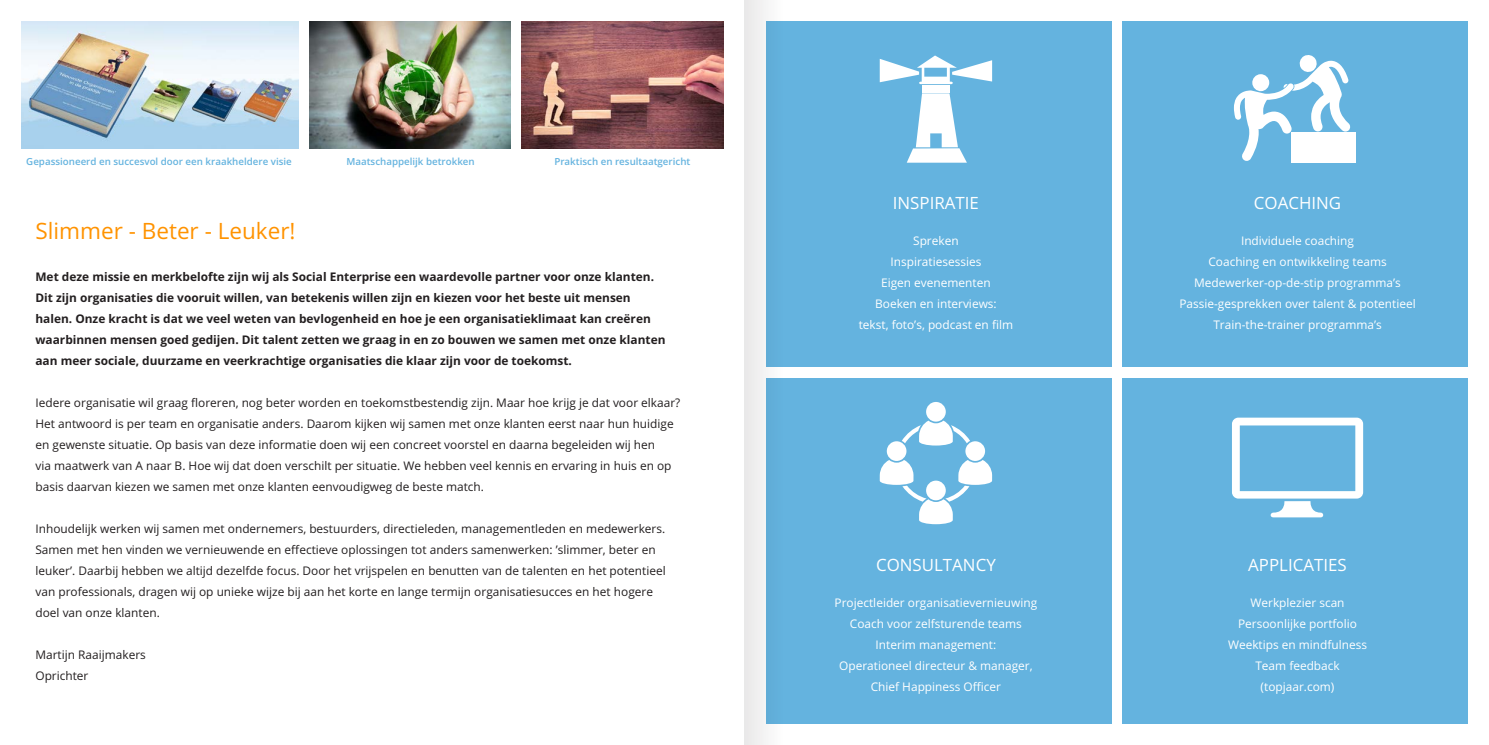
<style>
.page{position:relative;width:1489px;height:745px;background:#fff}
.page>*{position:absolute;margin:0;border:0;box-sizing:border-box;transform-origin:0 0}
.t1{font:22.5px "Open Sans";color:#ff9300}
.t2{font:16.88px "Open Sans";color:#fff}
.t3{font:11.88px/21px "Open Sans";color:#231f20}
.t4{font:11.88px "Open Sans";color:#fff}
.t5{font:700 11.88px/21px "Open Sans";color:#231f20}
.t6{font:600 9.75px "Open Sans";color:#64b3df}
</style>
<div class="page">
<img style="left:21px;top:21px;width:278px;height:128px">
<img style="left:309px;top:21px;width:202px;height:128px">
<img style="left:521px;top:21px;width:202px;height:128px">
<div style="left:765px;top:21px;width:346px;height:346px;background:#64b3df"></div>
<div style="left:765px;top:377px;width:346px;height:346px;background:#64b3df"></div>
<div style="left:1121px;top:21px;width:346px;height:346px;background:#64b3df"></div>
<div style="left:1121px;top:377px;width:346px;height:346px;background:#64b3df"></div>
<div style="left:886px;top:441px;width:20px;height:19px;background:#fff;border-radius:50%"></div>
<div style="left:965px;top:441px;width:20px;height:19px;background:#fff;border-radius:50%"></div>
<div style="left:926px;top:401px;width:19px;height:20px;background:#fff;border-radius:50%"></div>
<svg style="left:879px;top:459px;width:113px;height:65px"></svg>
<svg style="left:901px;top:420px;width:69px;height:25px"></svg>
<div style="left:922px;top:85px;width:27px;height:7px;background:#fff"></div>
<svg style="left:907px;top:93px;width:59px;height:69px"></svg>
<svg style="left:879px;top:55px;width:113px;height:29px"></svg>
<svg style="left:1234px;top:55px;width:116px;height:106px"></svg>
<div style="left:1291px;top:132px;width:64px;height:30px;background:#fff"></div>
<svg style="left:1232px;top:417px;width:130px;height:100px"></svg>
<svg style="left:744px;top:0;width:39px;height:744px;fill:#eae9ea"></svg>
<p class="t6" style="left:26px;top:155px;width:267px">Gepassioneerd en succesvol door een kraakheldere visie</p>
<p class="t6" style="left:346px;top:155px;width:130px">Maatschappelijk betrokken</p>
<p class="t6" style="left:554px;top:155px;width:137px">Praktisch en resultaatgericht</p>
<p class="t1" style="left:35px;top:215px;width:261px">Slimmer - Beter - Leuker!</p>
<p class="t5" style="left:35px;top:266px;width:631px">Met deze missie en merkbelofte zijn wij als Social Enterprise een waardevolle partner voor onze klanten.<br>Dit zijn organisaties die vooruit willen, van betekenis willen zijn en kiezen voor het beste uit mensen halen. Onze kracht is dat we veel weten van bevlogenheid en hoe je een organisatieklimaat kan creëren waarbinnen mensen goed gedijen. Dit talent zetten we graag in en zo bouwen we samen met onze klanten aan meer sociale, duurzame en veerkrachtige organisaties die klaar zijn voor de toekomst.</p>
<p class="t3" style="left:35px;top:392px;width:646px">Iedere organisatie wil graag floreren, nog beter worden en toekomstbestendig zijn. Maar hoe krijg je dat voor elkaar?<br>Het antwoord is per team en organisatie anders. Daarom kijken wij samen met onze klanten eerst naar hun huidige en gewenste situatie. Op basis van deze informatie doen wij een concreet voorstel en daarna begeleiden wij hen<br>via maatwerk van A naar B. Hoe wij dat doen verschilt per situatie. We hebben veel kennis en ervaring in huis en op basis daarvan kiezen we samen met onze klanten eenvoudigweg de beste match.</p>
<p class="t3" style="left:35px;top:518px;width:631px">Inhoudelijk werken wij samen met ondernemers, bestuurders, directieleden, managementleden en medewerkers.<br>Samen met hen vinden we vernieuwende en effectieve oplossingen tot anders samenwerken: ’slimmer, beter en leuker’. Daarbij hebben we altijd dezelfde focus. Door het vrijspelen en benutten van de talenten en het potentieel van professionals, dragen wij op unieke wijze bij aan het korte en lange termijn organisatiesucces en het hogere doel van onze klanten.</p>
<p class="t3" style="left:35px;top:644px;width:112px">Martijn Raaijmakers</p>
<p class="t3" style="left:35px;top:665px;width:55px">Oprichter</p>
<p class="t2" style="left:892px;top:191px;width:88px">INSPIRATIE</p>
<p class="t4" style="left:913px;top:233px;width:47px">Spreken</p>
<p class="t4" style="left:890px;top:254px;width:92px">Inspiratiesessies</p>
<p class="t4" style="left:881px;top:275px;width:111px">Eigen evenementen</p>
<p class="t4" style="left:875px;top:296px;width:123px">Boeken en interviews:</p>
<p class="t4" style="left:858px;top:317px;width:156px">tekst, foto’s, podcast en film</p>
<p class="t2" style="left:876px;top:553px;width:121px">CONSULTANCY</p>
<p class="t4" style="left:834px;top:594px;width:204px">Projectleider organisatievernieuwing</p>
<p class="t4" style="left:849px;top:615px;width:173px">Coach voor zelfsturende teams</p>
<p class="t4" style="left:875px;top:636px;width:122px">Interim management:</p>
<p class="t4" style="left:839px;top:657px;width:195px">Operationeel directeur &amp; manager,</p>
<p class="t4" style="left:870px;top:678px;width:132px">Chief Happiness Officer</p>
<p class="t2" style="left:1253px;top:191px;width:89px">COACHING</p>
<p class="t4" style="left:1240px;top:233px;width:115px">Individuele coaching</p>
<p class="t4" style="left:1208px;top:254px;width:180px">Coaching en ontwikkeling teams</p>
<p class="t4" style="left:1194px;top:275px;width:208px">Medewerker-op-de-stip programma’s</p>
<p class="t4" style="left:1179px;top:296px;width:238px">Passie-gesprekken over talent &amp; potentieel</p>
<p class="t4" style="left:1213px;top:317px;width:170px">Train-the-trainer programma’s</p>
<p class="t2" style="left:1248px;top:553px;width:100px">APPLICATIES</p>
<p class="t4" style="left:1250px;top:594px;width:96px">Werkplezier scan</p>
<p class="t4" style="left:1237px;top:615px;width:120px">Persoonlijke portfolio</p>
<p class="t4" style="left:1227px;top:636px;width:141px">Weektips en mindfulness</p>
<p class="t4" style="left:1255px;top:657px;width:86px">Team feedback</p>
<p class="t4" style="left:1260px;top:678px;width:75px">(topjaar.com)</p>
</div>
